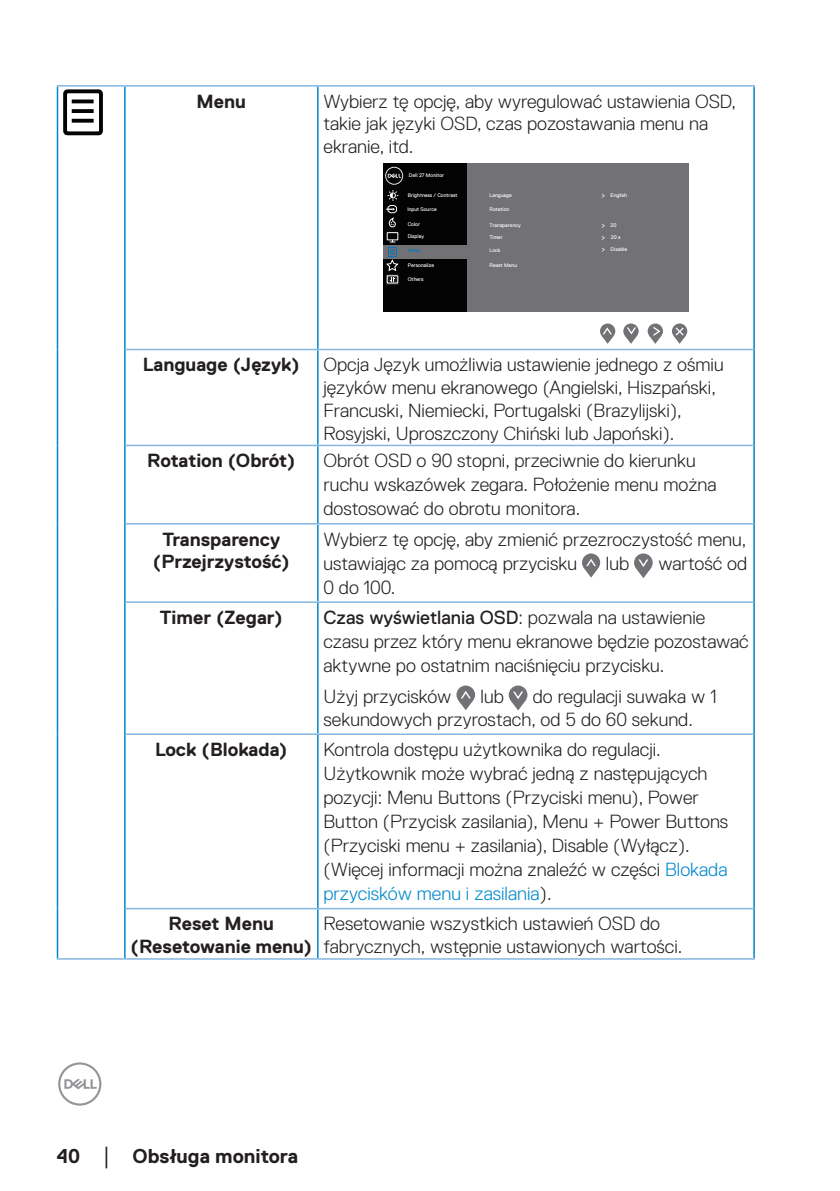
<style>
.page{position:relative;width:840px;height:1191px;background:#fff}
.page>*{position:absolute;margin:0;border:0;box-sizing:border-box;transform-origin:0 0}
.t1{font:700 20px "Dell Replica";color:#231f20}
.Table_Paragraph{font:300 19px/24px "Dell Replica";color:#231f20}
.text_OSD_table{font:300 19px/22.8px "Dell Replica";color:#231f20}
.text_OSD_table-2{font:700 19px/22.8px "Dell Replica";color:#231f20;text-align:center}
.t2{font:5.2px "Dell Replica";color:#fff}
.t3{font:5.2px "Dell Replica";color:#0372bb}
.s1{font-weight:400}
.s2{color:#0087cb}
.s3{font-family:"Times New Roman";font-weight:400;font-size:18px}
</style>
<div class="page">
<svg style="left:58px;top:1062px;width:43px;height:43px"></svg>
<hr style="left:57px;top:87px;width:1px;height:262px;background:#0087cb">
<hr style="left:57px;top:349px;width:1px;height:96px;background:#0087cb">
<hr style="left:57px;top:445px;width:1px;height:79px;background:#0087cb">
<hr style="left:57px;top:524px;width:1px;height:78px;background:#0087cb">
<hr style="left:57px;top:602px;width:1px;height:132px;background:#0087cb">
<hr style="left:57px;top:734px;width:1px;height:174px;background:#0087cb">
<hr style="left:57px;top:908px;width:1px;height:50px;background:#0087cb">
<hr style="left:57px;top:85px;width:68px;height:2px;background:#84b6e2">
<hr style="left:124px;top:87px;width:1px;height:262px;background:#0087cb">
<hr style="left:125px;top:85px;width:192px;height:2px;background:#84b6e2">
<hr style="left:317px;top:87px;width:1px;height:262px;background:#0087cb">
<hr style="left:753px;top:87px;width:1px;height:262px;background:#0087cb">
<hr style="left:317px;top:85px;width:437px;height:2px;background:#84b6e2">
<hr style="left:124px;top:349px;width:1px;height:96px;background:#0087cb">
<hr style="left:125px;top:349px;width:192px;height:1px;background:#84b6e2">
<hr style="left:317px;top:350px;width:1px;height:95px;background:#0087cb">
<hr style="left:753px;top:349px;width:1px;height:96px;background:#0087cb">
<hr style="left:317px;top:349px;width:436px;height:1px;background:#84b6e2">
<hr style="left:124px;top:445px;width:1px;height:79px;background:#0087cb">
<hr style="left:124px;top:524px;width:1px;height:78px;background:#0087cb">
<hr style="left:125px;top:445px;width:192px;height:1px;background:#84b6e2">
<hr style="left:125px;top:523px;width:192px;height:1px;background:#84b6e2">
<hr style="left:317px;top:446px;width:1px;height:77px;background:#0087cb">
<hr style="left:317px;top:524px;width:1px;height:77px;background:#0087cb">
<hr style="left:753px;top:445px;width:1px;height:79px;background:#0087cb">
<hr style="left:753px;top:524px;width:1px;height:78px;background:#0087cb">
<hr style="left:317px;top:445px;width:436px;height:1px;background:#84b6e2">
<hr style="left:317px;top:523px;width:436px;height:1px;background:#84b6e2">
<hr style="left:124px;top:602px;width:1px;height:132px;background:#0087cb">
<hr style="left:124px;top:734px;width:1px;height:174px;background:#0087cb">
<hr style="left:125px;top:601px;width:192px;height:2px;background:#84b6e2">
<hr style="left:317px;top:603px;width:1px;height:130px;background:#0087cb">
<hr style="left:317px;top:735px;width:1px;height:173px;background:#0087cb">
<hr style="left:753px;top:602px;width:1px;height:132px;background:#0087cb">
<hr style="left:753px;top:734px;width:1px;height:174px;background:#0087cb">
<hr style="left:317px;top:601px;width:436px;height:2px;background:#84b6e2">
<hr style="left:124px;top:908px;width:1px;height:50px;background:#0087cb">
<hr style="left:125px;top:733px;width:192px;height:2px;background:#84b6e2">
<hr style="left:125px;top:908px;width:192px;height:1px;background:#84b6e2">
<hr style="left:317px;top:909px;width:1px;height:49px;background:#0087cb">
<hr style="left:753px;top:908px;width:1px;height:50px;background:#0087cb">
<hr style="left:317px;top:733px;width:436px;height:2px;background:#84b6e2">
<hr style="left:317px;top:908px;width:436px;height:1px;background:#84b6e2">
<hr style="left:57px;top:958px;width:68px;height:1px;background:#84b6e2">
<hr style="left:125px;top:958px;width:192px;height:1px;background:#84b6e2">
<hr style="left:317px;top:958px;width:437px;height:1px;background:#84b6e2">
<svg style="left:63px;top:90px;width:40px;height:45px"></svg>
<div style="left:383px;top:163px;width:305px;height:148px;background:#727276"></div>
<div style="left:383px;top:163px;width:84px;height:148px;background:#030303"></div>
<div style="left:383px;top:245px;width:85px;height:13px;background:#727276"></div>
<div style="left:386px;top:274px;width:12px;height:11px;background:#231f20"></div>
<div style="left:386px;top:232px;width:12px;height:8px;border:1px solid #fff"></div>
<div style="left:386px;top:275px;width:12px;height:9px;border:1px solid #fff"></div>
<div style="left:388px;top:247px;width:9px;height:10px;border:1px solid #0372bb"></div>
<svg style="left:385px;top:249px;width:14px;height:33px"></svg>
<svg style="left:385px;top:167px;width:18px;height:34px"></svg>
<svg style="left:599px;top:323px;width:16px;height:16px"></svg>
<svg style="left:623px;top:323px;width:15px;height:16px"></svg>
<svg style="left:647px;top:323px;width:15px;height:16px"></svg>
<svg style="left:671px;top:323px;width:16px;height:16px"></svg>
<svg style="left:601px;top:327px;width:12px;height:17px"></svg>
<svg style="left:649px;top:326px;width:11px;height:18px"></svg>
<svg style="left:624px;top:327px;width:12px;height:17px"></svg>
<svg style="left:673px;top:326px;width:12px;height:18px"></svg>
<svg style="left:386px;top:208px;width:8px;height:3px"></svg>
<div style="left:387px;top:205px;width:9px;height:8px;border:1px solid #fff;border-radius:3px"></div>
<svg style="left:387px;top:217px;width:8px;height:25px"></svg>
<svg style="left:581px;top:553px;width:19px;height:18px"></svg>
<svg style="left:583px;top:558px;width:14px;height:19px"></svg>
<svg style="left:633px;top:553px;width:19px;height:19px"></svg>
<svg style="left:636px;top:559px;width:14px;height:19px"></svg>
<svg style="left:456px;top:685px;width:19px;height:19px"></svg>
<svg style="left:458px;top:691px;width:14px;height:19px"></svg>
<svg style="left:508px;top:685px;width:19px;height:19px"></svg>
<svg style="left:510px;top:691px;width:15px;height:19px"></svg>
<p class="text_OSD_table-2" style="left:196px;top:90px;width:51px">Menu</p>
<p class="text_OSD_table" style="left:323px;top:90px;width:414px">Wybierz tę opcję, aby wyregulować ustawienia OSD, takie jak języki OSD, czas pozostawania menu na ekranie, itd.</p>
<p class="t2" style="left:489px;top:193px;width:24px">Language</p>
<p class="t2" style="left:489px;top:206px;width:21px">Rotation</p>
<p class="t2" style="left:489px;top:222px;width:33px">Transparency</p>
<p class="t2" style="left:610px;top:222px;width:7px">20</p>
<p class="t2" style="left:489px;top:235px;width:15px">Timer</p>
<p class="t2" style="left:489px;top:247px;width:13px">Lock</p>
<p class="t2" style="left:409px;top:173px;width:37px">Dell 27 Monitor</p>
<p class="t2" style="left:407px;top:193px;width:51px">Brightness / Contrast</p>
<p class="t2" style="left:610px;top:193px;width:18px">English</p>
<p class="t2" style="left:610px;top:235px;width:11px">20 s</p>
<p class="t2" style="left:407px;top:206px;width:31px">Input Source</p>
<p class="t2" style="left:407px;top:221px;width:14px">Color</p>
<p class="t2" style="left:407px;top:234px;width:18px">Display</p>
<p class="t2" style="left:407px;top:276px;width:18px">Others</p>
<p class="t2" style="left:610px;top:246px;width:18px">Disable</p>
<p class="t3" style="left:407px;top:248px;width:14px">Menu</p>
<p class="t2" style="left:407px;top:262px;width:28px">Personalize</p>
<p class="t2" style="left:489px;top:262px;width:29px">Reset Menu</p>
<p class="text_OSD_table-2" style="left:143px;top:353px;width:158px">Language (Język)</p>
<p class="text_OSD_table" style="left:323px;top:353px;width:401px">Opcja Język umożliwia ustawienie jednego z ośmiu języków menu ekranowego (Angielski, Hiszpański, Francuski, Niemiecki, Portugalski (Brazylijski), Rosyjski, Uproszczony Chiński lub Japoński).</p>
<p class="text_OSD_table-2" style="left:147px;top:449px;width:150px">Rotation (Obrót)</p>
<p class="Table_Paragraph" style="left:323px;top:449px;width:394px">Obrót OSD o 90 stopni, przeciwnie do kierunku ruchu wskazówek zegara. Położenie menu można dostosować do obrotu monitora.</p>
<p class="text_OSD_table-2" style="left:153px;top:528px;width:138px">Transparency (Przejrzystość)</p>
<p class="Table_Paragraph" style="left:323px;top:527px;width:424px;line-height:24.6px">Wybierz tę opcję, aby zmienić przezroczystość menu, ustawiając za pomocą przycisku</p>
<p class="Table_Paragraph" style="left:605px;top:552px;width:25px">lub</p>
<p class="Table_Paragraph" style="left:658px;top:552px;width:90px">wartość od</p>
<p class="Table_Paragraph" style="left:323px;top:575px;width:73px">0 do 100.</p>
<p class="text_OSD_table-2" style="left:160px;top:606px;width:124px">Timer (Zegar)</p>
<p class="Table_Paragraph" style="left:323px;top:605px;width:426px"><span class="s1">Czas wyświetlania OSD</span>: pozwala na ustawienie czasu przez który menu ekranowe będzie pozostawać aktywne po ostatnim naciśnięciu przycisku.</p>
<p class="Table_Paragraph" style="left:323px;top:684px;width:129px">Użyj przycisków</p>
<p class="Table_Paragraph" style="left:480px;top:684px;width:25px">lub</p>
<p class="Table_Paragraph" style="left:323px;top:685px;width:394px;line-height:22.6px;text-indent:209px">do regulacji suwaka w 1 sekundowych przyrostach, od 5 do 60 sekund.</p>
<p class="text_OSD_table-2" style="left:155px;top:738px;width:134px">Lock (Blokada)</p>
<p class="Table_Paragraph" style="left:323px;top:737px;width:406px">Kontrola dostępu użytkownika do regulacji.<br>Użytkownik może wybrać jedną z następujących pozycji: Menu Buttons (Przyciski menu), Power Button (Przycisk zasilania), Menu + Power Buttons (Przyciski menu + zasilania), Disable (Wyłącz). (Więcej informacji można znaleźć w części <span class="s2">Blokada przycisków menu i zasilania</span>).</p>
<p class="text_OSD_table-2" style="left:130px;top:912px;width:183px">Reset Menu (Resetowanie menu)</p>
<p class="text_OSD_table" style="left:323px;top:912px;width:360px">Resetowanie wszystkich ustawień OSD do fabrycznych, wstępnie ustawionych wartości.</p>
<p class="t1" style="left:57px;top:1144px;width:243px">40 <span class="s3">│</span> Obsługa monitora</p>
</div>
